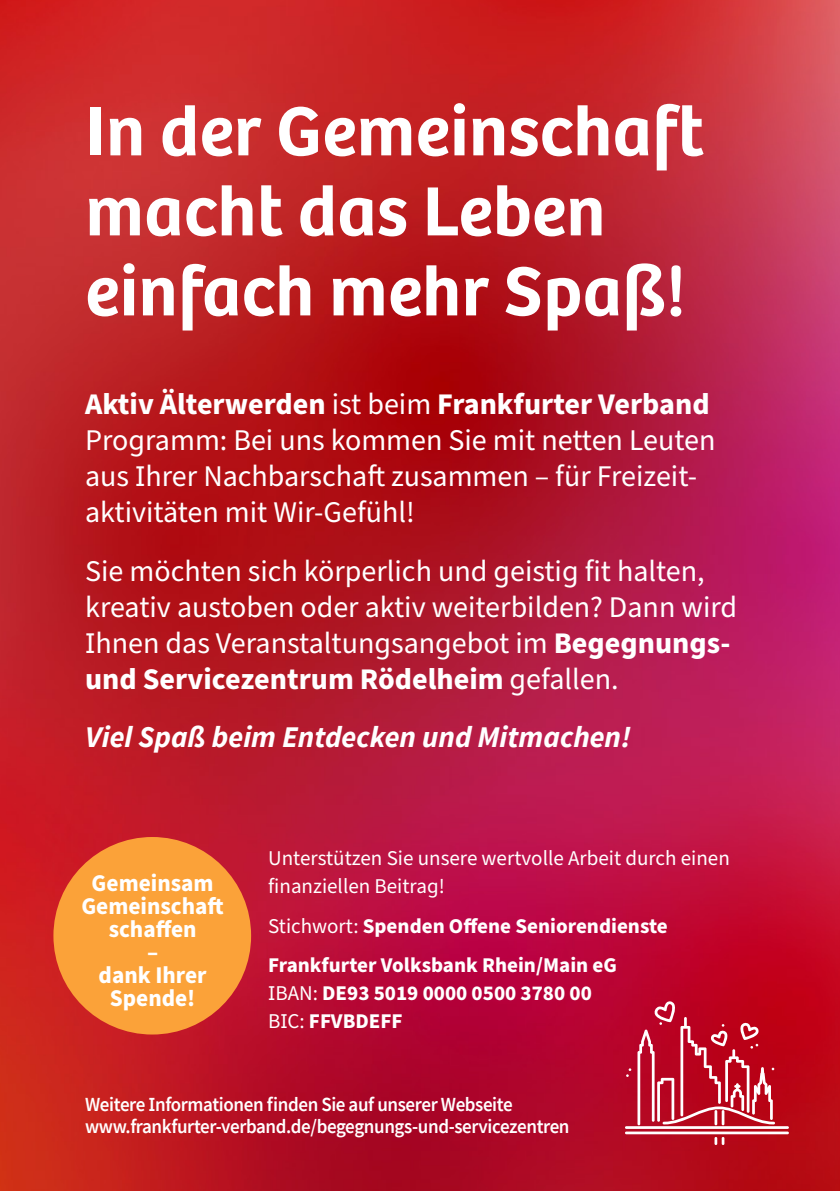
<style>
.page{position:relative;width:840px;height:1191px;background:#fff}
.page>*{position:absolute;margin:0;border:0;box-sizing:border-box;transform-origin:0 0}
.t1{font:600 72px/80px "Bree";color:#fff}
.t2{font:30px/36px "Source Sans Pro";color:#fff}
.t3{font:italic 700 30px "Source Sans Pro";color:#fff}
.t4{font:700 24px/23px "Source Sans Pro";color:#fff;text-align:center}
.t5{font:700 21px/39.4px "Source Sans Pro";color:#fff}
.t6{font:21px/28px "Source Sans Pro";color:#fff}
.t7{font:600 20px/22px "Source Sans Pro";letter-spacing:-.02em;color:#fff;scale:.95 1}
.s1{font-weight:700}
.s2{font-weight:400}
</style>
<div class="page">
<img style="left:0;top:0;width:839px;height:1191px">
<div style="left:53px;top:837px;width:198px;height:197px;background:#fba239;border-radius:50%"></div>
<svg style="left:714px;top:1137px;width:10px;height:8px"></svg>
<hr style="left:624px;top:1131px;width:164px;height:3px;background:#fff">
<hr style="left:624px;top:1126px;width:164px;height:3px;background:#fff">
<svg style="left:625px;top:1068px;width:6px;height:9px"></svg>
<svg style="left:637px;top:1001px;width:137px;height:124px;background:#c42f44"></svg>
<h1 class="t1" style="left:85px;top:92px;width:620px">In der Gemeinschaft macht das Leben einfach mehr Spaß!</h1>
<p class="t2" style="left:85px;top:387px;width:631px"><span class="s1">Aktiv Älterwerden</span> ist beim <span class="s1">Frankfurter Verband </span>Programm: Bei uns kommen Sie mit netten Leuten aus Ihrer Nachbarschaft zusammen – für Freizeit&shy;aktivitäten mit Wir-Gefühl!</p>
<p class="t2" style="left:85px;top:553px;width:653px">Sie möchten sich körperlich und geistig fit halten, kreativ austoben oder aktiv weiterbilden? Dann wird Ihnen das Veranstaltungsangebot im <span class="s1">Begegnungs&shy;und Servicezentrum Rödelheim</span> gefallen.</p>
<p class="t3" style="left:85px;top:717px;width:547px">Viel Spaß beim Entdecken und Mitmachen!</p>
<p class="t4" style="left:81px;top:871px;width:144px">Gemeinsam<br>Gemeinschaft schaffen<br>–<br>dank Ihrer<br>Spende!</p>
<p class="t6" style="left:268px;top:845px;width:463px">Unterstützen Sie unsere wertvolle Arbeit durch einen finanziellen Beitrag!</p>
<p class="t5" style="left:268px;top:906px;width:401px"><span class="s2">Stichwort:</span> Spenden Offene Seniorendienste<br>Frankfurter Volksbank Rhein/Main eG</p>
<p class="t5" style="left:268px;top:979px;width:325px;line-height:28px"><span class="s2">IBAN:</span> DE93 5019 0000 0500 3780 00<br><span class="s2">BIC:</span> FFVBDEFF</p>
<p class="t7" style="left:85px;top:1093px;width:511px">Weitere Informationen finden Sie auf unserer Webseite www.frankfurter-verband.de/begegnungs-und-servicezentren</p>
</div>
